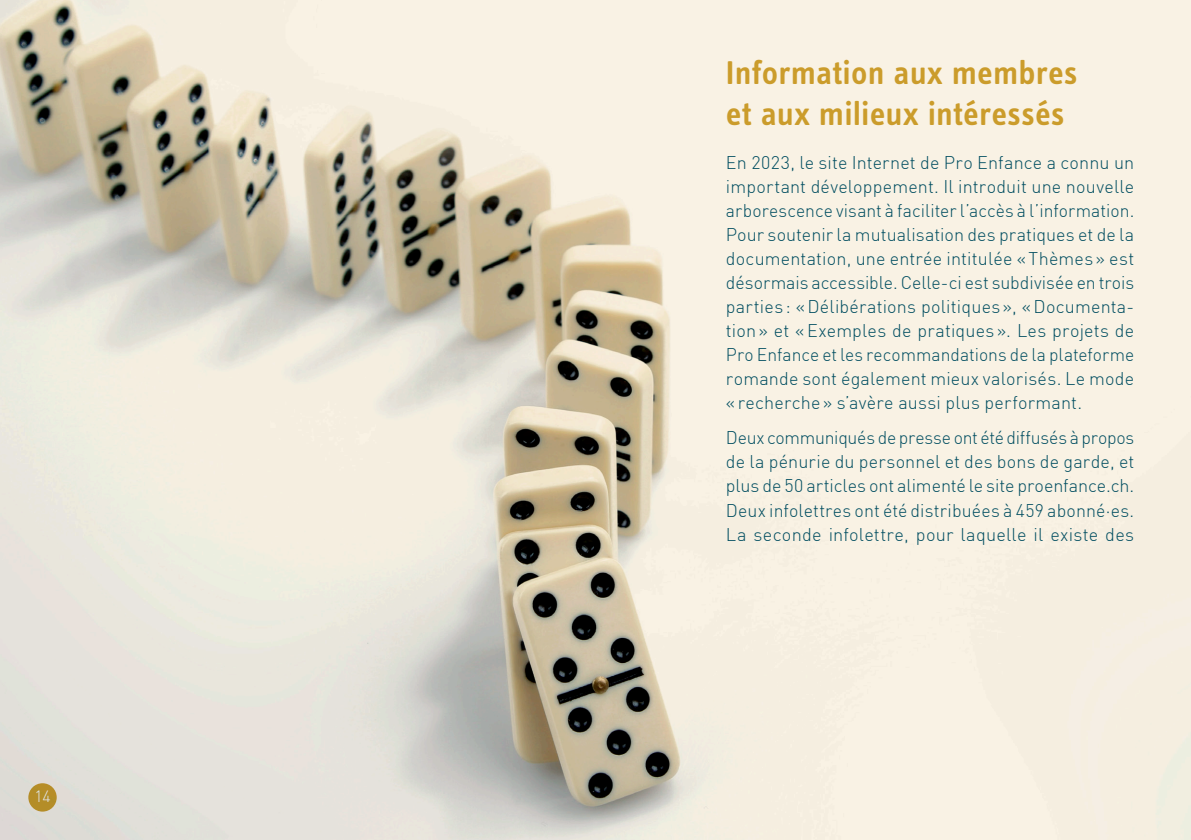
<style>
.page{position:relative;width:1191px;height:840px;background:#fff}
.page>*{position:absolute;margin:0;border:0;box-sizing:border-box;transform-origin:0 0}
.titre{font:34px/40.8px "Info Text Semibold Tf";letter-spacing:.005em;color:#cb9c2b}
.texte_courant{font:300 18px/24px "DIN";letter-spacing:.01em;color:#004d60;text-align:justify}
.t1{font:300 16px "DIN";color:#fff}
</style>
<div class="page">
<img style="left:0;top:0;width:1191px;height:839px">
<p class="t1" style="left:34px;top:785px;width:18px">14</p>
<p class="titre" style="left:726px;top:52px;width:353px">Information aux membres et aux milieux intéressés</p>
<p class="texte_courant" style="left:726px;top:150px;width:410px">En 2023, le site Internet de Pro Enfance a connu un important développement. Il introduit une nouvelle arborescence visant à faciliter l’accès à l’information.<br>Pour soutenir la mutualisation des pratiques et de la documentation, une entrée intitulée «Thèmes» est désormais accessible. Celle-ci est subdivisée en trois parties : «Délibérations politiques», «Documenta&shy;tion» et «Exemples de pratiques». Les projets de Pro Enfance et les recommandations de la plateforme romande sont également mieux valorisés. Le mode «recherche» s’avère aussi plus performant.</p>
<p class="texte_courant" style="left:726px;top:425px;width:410px">Deux communiqués de presse ont été diffusés à propos de la pénurie du personnel et des bons de garde, et plus de 50 articles ont alimenté le site proenfance.ch.<br>Deux infolettres ont été distribuées à 459 abonné∙es.<br>La seconde infolettre, pour laquelle il existe des</p>
</div>
